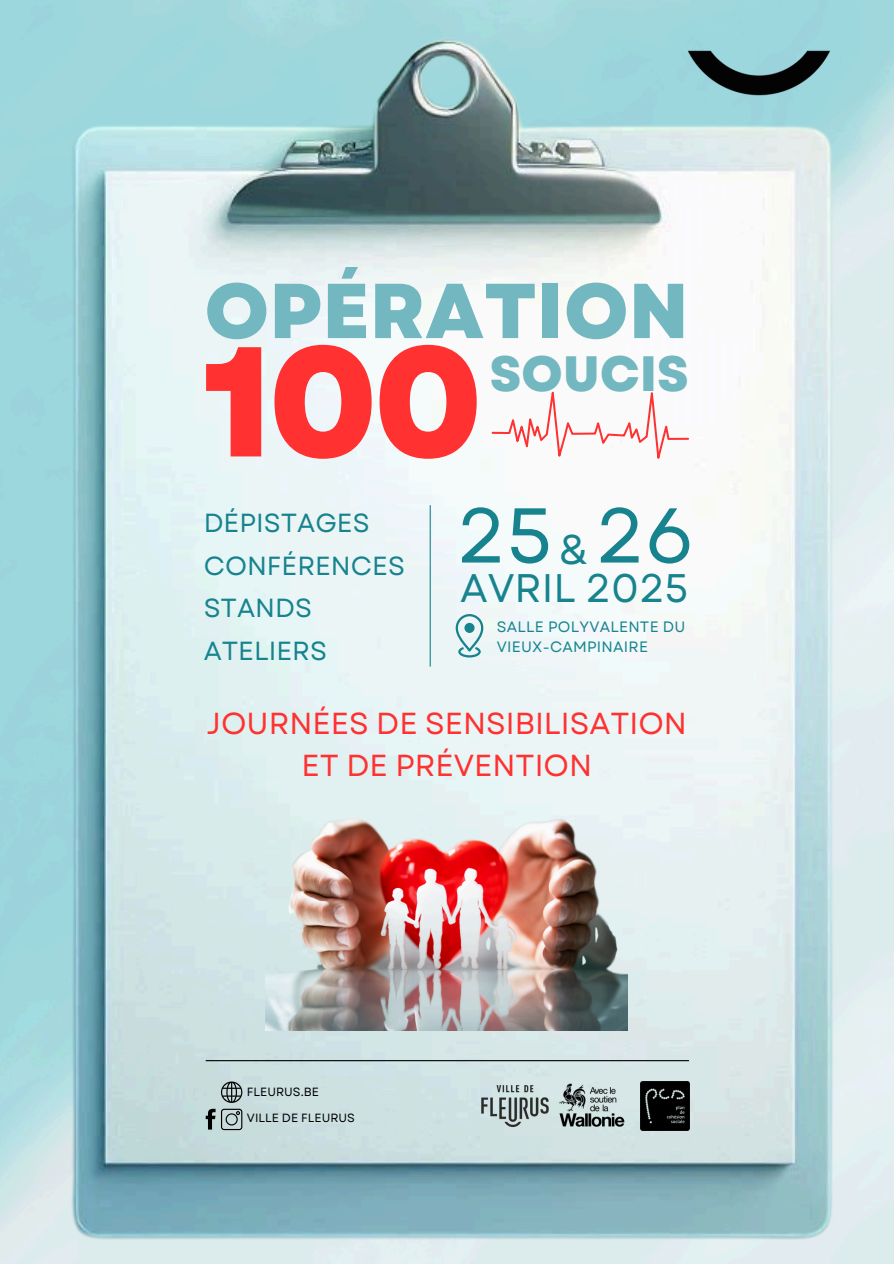
<style>
.page{position:relative;width:894px;height:1264px;background:#fff}
.page>*{position:absolute;margin:0;border:0;box-sizing:border-box;transform-origin:0 0}
.t1{font:800 156px "Garet";color:#ff3131}
.t2{font:800 77.55px "Garet";color:#73b7c1}
.t3{font:77.4px "Garet";color:#17838e}
.t4{font:800 49.65px "Garet";color:#73b7c1}
.t5{font:41.4px "Garet";color:#17838e}
.t6{font:39.9px "Garet";color:#17838e}
.t7{font:30.3px/41.7px "Garet";color:#ff3131;text-align:center}
.t8{font:26.1px/42.8px "Garet";color:#17838e}
.t9{font:15px "Garet";letter-spacing:.015em;color:#17838e}
.t10{font:11.85px "Garet";color:#000}
</style>
<div class="page">
<img style="left:25px;top:0;width:843px;height:1263px">
<svg style="left:491px;top:392px;width:197px;height:67px"></svg>
<hr style="left:429px;top:505px;width:1px;height:161px;background:#17838e">
<img style="left:266px;top:806px;width:361px;height:224px">
<svg style="left:221px;top:1081px;width:21px;height:21px"></svg>
<svg style="left:221px;top:1108px;width:21px;height:22px"></svg>
<svg style="left:206px;top:1108px;width:9px;height:21px"></svg>
<img style="left:465px;top:1069px;width:99px;height:68px">
<img style="left:640px;top:1081px;width:49px;height:49px">
<hr style="left:206px;top:1060px;width:482px;height:1px;background:#000">
<img style="left:664px;top:16px;width:188px;height:113px">
<img style="left:556px;top:1081px;width:71px;height:49px">
<svg style="left:455px;top:614px;width:28px;height:43px"></svg>
<div style="left:464px;top:623px;width:10px;height:10px;background:#17838e;border-radius:50%"></div>
<p class="t2" style="left:204px;top:255px;width:485px">OPÉRATION</p>
<p class="t4" style="left:489px;top:338px;width:200px">SOUCIS</p>
<h2 class="t1" style="left:202px;top:289px;width:282px">100</h2>
<h3 class="t8" style="left:204px;top:501px;width:203px">DÉPISTAGES<br>CONFÉRENCES<br>STANDS<br>ATELIERS</h3>
<p class="t3" style="left:456px;top:479px;width:98px">25</p>
<p class="t3" style="left:595px;top:479px;width:100px">26</p>
<p class="t6" style="left:460px;top:559px;width:230px">AVRIL 2025</p>
<h4 class="t9" style="left:496px;top:616px;width:190px">SALLE POLYVALENTE DU</h4>
<p class="t9" style="left:496px;top:636px;width:153px">VIEUX-CAMPINAIRE</p>
<p class="t5" style="left:559px;top:520px;width:31px">&amp;</p>
<h1 class="t7" style="left:206px;top:703px;width:482px">JOURNÉES DE SENSIBILISATION<br>ET DE PRÉVENTION</h1>
<p class="t10" style="left:247px;top:1083px;width:73px">FLEURUS.BE</p>
<p class="t10" style="left:247px;top:1109px;width:109px">VILLE DE FLEURUS</p>
</div>
